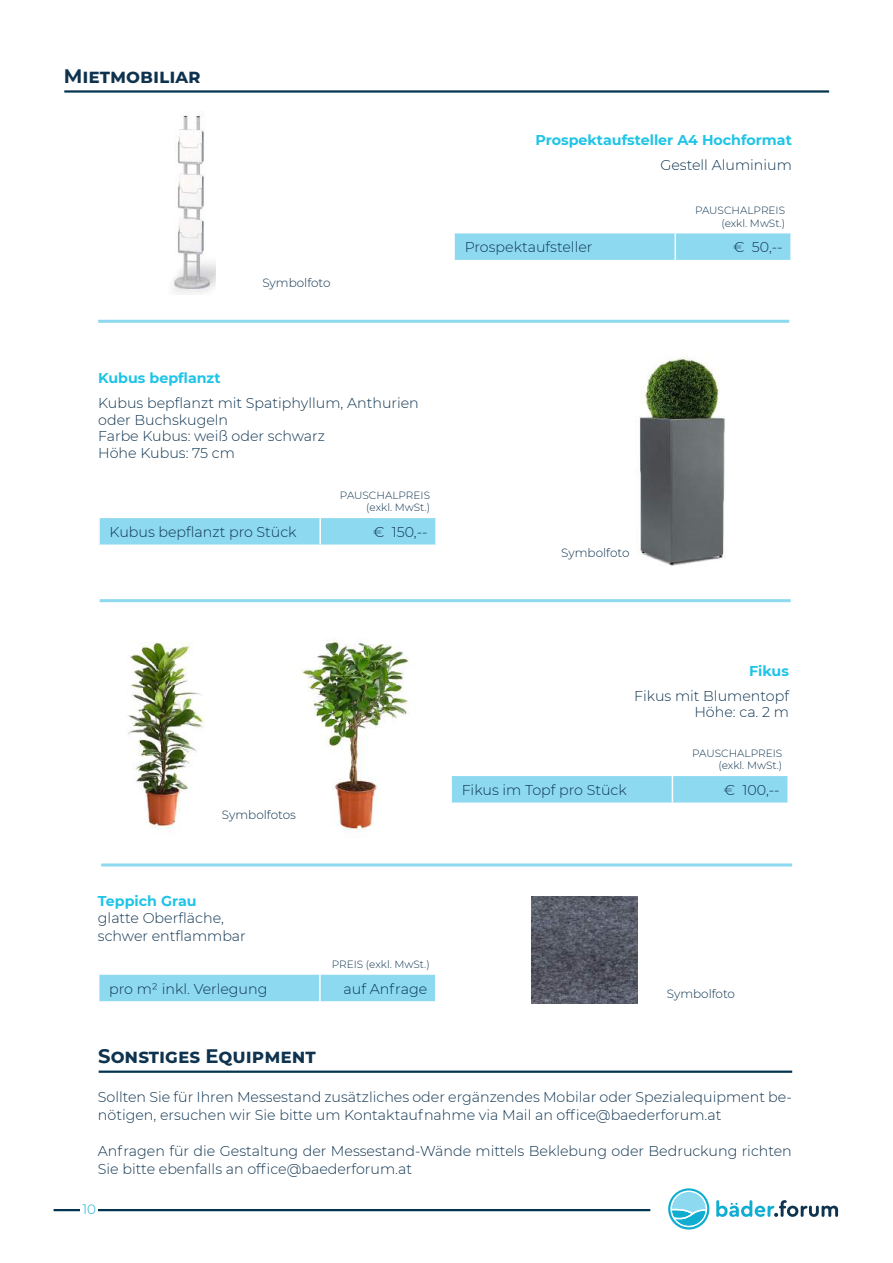
<style>
.page{position:relative;width:893px;height:1263px;background:#fff}
.page>*{position:absolute;margin:0;border:0;box-sizing:border-box;transform-origin:0 0}
.t1{font:700 19.5px "Montserrat";color:#0f334f}
.t2{font:300 14.25px/16.5px "Montserrat";color:#0f3450}
.t3{font:700 14.25px "Montserrat";color:#1fc4e6}
.t4{font:300 14.25px "Montserrat";color:#043652}
.t5{font:300 13.5px "Montserrat";color:#12add1}
.t6{font:300 12px "Montserrat";color:#0f3450}
.t7{font:300 10.5px/12.6px "Montserrat";color:#0f3450;text-align:right}
</style>
<div class="page">
<hr style="left:54px;top:1209px;width:596px;height:2px;background:#033551">
<svg style="left:668px;top:1188px;width:41px;height:41px"></svg>
<svg style="left:716px;top:1200px;width:122px;height:17px"></svg>
<div style="left:80px;top:1201px;width:18px;height:18px;background:#fff"></div>
<hr style="left:64px;top:90px;width:765px;height:3px;background:#033551">
<img style="left:174px;top:114px;width:42px;height:179px">
<svg style="left:454px;top:233px;width:336px;height:27px;background:#90daef"></svg>
<svg style="left:100px;top:518px;width:335px;height:27px;background:#8fd9ef"></svg>
<hr style="left:319px;top:518px;width:2px;height:27px;background:#fff">
<hr style="left:100px;top:599px;width:691px;height:3px;background:#8dd9ef">
<img style="left:639px;top:356px;width:86px;height:210px">
<hr style="left:98px;top:320px;width:691px;height:3px;background:#8dd9ef">
<img style="left:127px;top:642px;width:78px;height:193px">
<svg style="left:451px;top:775px;width:336px;height:27px;background:#92daef"></svg>
<img style="left:296px;top:640px;width:113px;height:192px">
<hr style="left:101px;top:863px;width:691px;height:3px;background:#8dd9ef">
<hr style="left:99px;top:1070px;width:693px;height:3px;background:#033551">
<div style="left:99px;top:974px;width:337px;height:27px;background:#8dd9ef"></div>
<img style="left:531px;top:897px;width:107px;height:106px">
<h1 class="t1" style="left:64px;top:62px;width:138px">Mietmobiliar</h1>
<p class="t6" style="left:262px;top:275px;width:70px">Symbolfoto</p>
<p class="t3" style="left:98px;top:368px;width:124px">Kubus bepflanzt</p>
<p class="t2" style="left:98px;top:395px;width:322px">Kubus bepflanzt mit Spatiphyllum, Anthurien oder Buchskugeln<br>Farbe Kubus: weiß oder schwarz<br>Höhe Kubus: 75 cm</p>
<p class="t7" style="left:340px;top:488px;width:92px">PAUSCHALPREIS (exkl. MwSt.)</p>
<p class="t2" style="left:110px;top:523px;width:189px">Kubus bepflanzt pro Stück</p>
<p class="t2" style="left:373px;top:523px;width:56px">€ 150,--</p>
<p class="t3" style="left:535px;top:129px;width:258px">Prospektaufsteller A4 Hochformat</p>
<p class="t2" style="left:660px;top:156px;width:133px">Gestell Aluminium</p>
<p class="t7" style="left:695px;top:204px;width:92px">PAUSCHALPREIS (exkl. MwSt.)</p>
<p class="t2" style="left:465px;top:239px;width:129px">Prospektaufsteller</p>
<p class="t2" style="left:733px;top:239px;width:51px">€ 50,--</p>
<p class="t6" style="left:561px;top:545px;width:70px">Symbolfoto</p>
<p class="t6" style="left:222px;top:806px;width:75px">Symbolfotos</p>
<p class="t3" style="left:98px;top:891px;width:100px">Teppich Grau</p>
<p class="t2" style="left:98px;top:908px;width:150px;line-height:18px">glatte Oberfläche, schwer entflammbar</p>
<p class="t3" style="left:749px;top:660px;width:41px">Fikus</p>
<p class="t2" style="left:634px;top:687px;width:156px;text-align:right">Fikus mit Blumentopf<br>Höhe: ca. 2 m</p>
<p class="t7" style="left:692px;top:746px;width:92px">PAUSCHALPREIS (exkl. MwSt.)</p>
<p class="t2" style="left:462px;top:781px;width:166px">Fikus im Topf pro Stück</p>
<p class="t2" style="left:724px;top:781px;width:57px">€ 100,--</p>
<p class="t7" style="left:332px;top:958px;width:99px">PREIS (exkl. MwSt.)</p>
<p class="t2" style="left:109px;top:980px;width:160px">pro m² inkl. Verlegung</p>
<p class="t4" style="left:344px;top:979px;width:85px">auf Anfrage</p>
<p class="t6" style="left:667px;top:985px;width:70px">Symbolfoto</p>
<h1 class="t1" style="left:98px;top:1042px;width:217px">Sonstiges Equipment</h1>
<p class="t2" style="left:98px;top:1087px;width:695px;line-height:18px">Sollten Sie für Ihren Messestand zusätzliches oder ergänzendes Mobilar oder Spezialequipment be&shy;nötigen, ersuchen wir Sie bitte um Kontaktaufnahme via Mail an office@baederforum.at</p>
<p class="t2" style="left:98px;top:1141px;width:695px;line-height:18px">Anfragen für die Gestaltung der Messestand-Wände mittels Beklebung oder Bedruckung richten<br>Sie bitte ebenfalls an office@baederforum.at</p>
<p class="t5" style="left:82px;top:1200px;width:15px">10</p>
</div>
